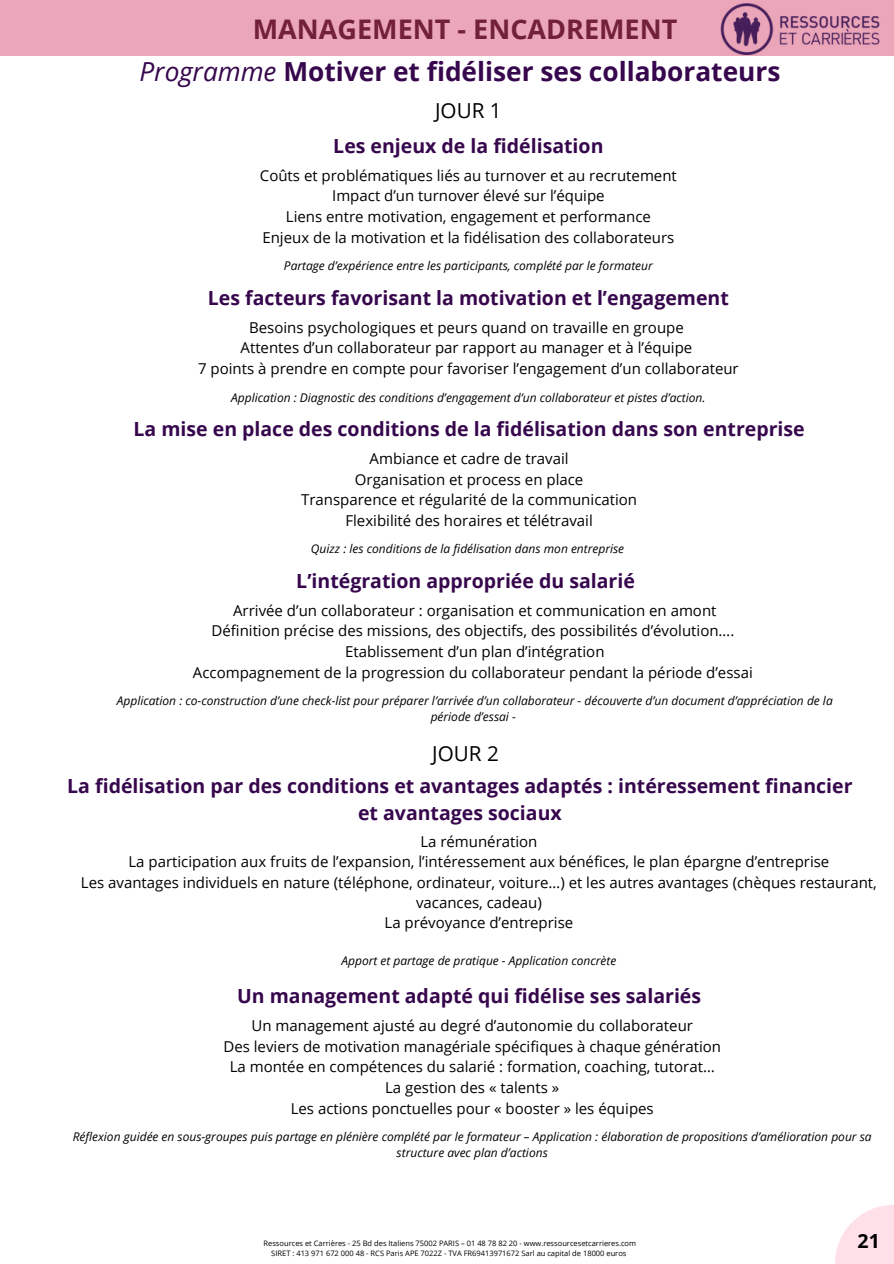
<style>
.page{position:relative;width:894px;height:1264px;background:#fff}
.page>*{position:absolute;margin:0;border:0;box-sizing:border-box;transform-origin:0 0}
.t1{font:700 27px "Open Sans";color:#722138}
.t2{font:700 26.25px "Open Sans";color:#37074d}
.t3{font:20.7px "Open Sans";color:#000}
.t4{font:700 19.5px/27px "Open Sans";color:#37074d;text-align:center}
.t5{font:700 19.5px "Open Sans";color:#000}
.t6{font:15px/20.5px "Open Sans";color:#000;text-align:center}
.t7{font:italic 12px/16.2px "Open Sans";color:#000;text-align:center}
.t8{font:7.5px/10.1px "Open Sans";color:#000;text-align:center}
.s1{font-weight:400;font-style:italic}
</style>
<div class="page">
<div style="left:0;top:0;width:893px;height:55px;background:#eba6b9"></div>
<img style="left:720px;top:3px;width:160px;height:52px">
<svg style="left:835px;top:1205px;width:58px;height:58px;fill:#ffdfe8"></svg>
<h1 class="t1" style="left:253px;top:10px;width:426px">MANAGEMENT - ENCADREMENT</h1>
<h2 class="t2" style="left:139px;top:53px;width:642px"><span class="s1">Programme</span> Motiver et fidéliser ses collaborateurs</h2>
<h3 class="t3" style="left:435px;top:96px;width:68px">JOUR 1</h3>
<h3 class="t4" style="left:333px;top:132px;width:271px">Les enjeux de la fidélisation</h3>
<p class="t6" style="left:260px;top:165px;width:418px">Coûts et problématiques liés au turnover et au recrutement Impact d’un turnover élevé sur l’équipe<br>Liens entre motivation, engagement et performance<br>Enjeux de la motivation et la fidélisation des collaborateurs</p>
<p class="t7" style="left:284px;top:257px;width:370px">Partage d’expérience entre les participants, complété par le formateur</p>
<h3 class="t4" style="left:208px;top:284px;width:522px">Les facteurs favorisant la motivation et l’engagement</h3>
<p class="t6" style="left:198px;top:317px;width:542px">Besoins psychologiques et peurs quand on travaille en groupe<br>Attentes d’un collaborateur par rapport au manager et à l’équipe<br>7 points à prendre en compte pour favoriser l’engagement d’un collaborateur</p>
<p class="t7" style="left:231px;top:389px;width:475px">Application : Diagnostic des conditions d’engagement d’un collaborateur et pistes d’action.</p>
<h3 class="t4" style="left:133px;top:415px;width:672px">La mise en place des conditions de la fidélisation dans son entreprise</h3>
<p class="t6" style="left:301px;top:448px;width:337px">Ambiance et cadre de travail<br>Organisation et process en place<br>Transparence et régularité de la communication Flexibilité des horaires et télétravail</p>
<p class="t7" style="left:311px;top:540px;width:315px">Quizz : les conditions de la fidélisation dans mon entreprise</p>
<h3 class="t4" style="left:296px;top:566px;width:340px">L’intégration appropriée du salarié</h3>
<p class="t6" style="left:193px;top:599px;width:561px">Arrivée d’un collaborateur : organisation et communication en amont<br>Définition précise des missions, des objectifs, des possibilités d’évolution….<br>Etablissement d’un plan d’intégration<br>Accompagnement de la progression du collaborateur pendant la période d’essai</p>
<p class="t7" style="left:117px;top:692px;width:717px">Application : co-construction d’une check-list pour préparer l’arrivée d’un collaborateur - découverte d’un document d’appréciation de la période d’essai -</p>
<h3 class="t3" style="left:432px;top:739px;width:68px">JOUR 2</h3>
<h3 class="t4" style="left:67px;top:772px;width:786px">La fidélisation par des conditions et avantages adaptés : intéressement financier et avantages sociaux</h3>
<p class="t6" style="left:81px;top:831px;width:797px;line-height:20px">La rémunération<br>La participation aux fruits de l’expansion, l’intéressement aux bénéfices, le plan épargne d’entreprise<br>Les avantages individuels en nature (téléphone, ordinateur, voiture…) et les autres avantages (chèques restaurant, vacances, cadeau)<br>La prévoyance d’entreprise</p>
<p class="t7" style="left:341px;top:951px;width:276px">Apport et partage de pratique - Application concrète</p>
<h3 class="t4" style="left:237px;top:982px;width:465px">Un management adapté qui fidélise ses salariés</h3>
<p class="t6" style="left:223px;top:1014px;width:499px">Un management ajusté au degré d’autonomie du collaborateur<br>Des leviers de motivation managériale spécifiques à chaque génération La montée en compétences du salarié : formation, coaching, tutorat… La gestion des « talents »<br>Les actions ponctuelles pour « booster » les équipes</p>
<p class="t7" style="left:73px;top:1128px;width:800px">Réflexion guidée en sous-groupes puis partage en plénière complété par le formateur – Application : élaboration de propositions d’amélioration pour sa structure avec plan d’actions</p>
<p class="t8" style="left:263px;top:1238px;width:374px">Ressources et Carrières - 25 Bd des Italiens 75002 PARIS – 01 48 78 82 20 - www.ressourcesetcarrieres.com<br>SIRET : 413 971 672 000 48 - RCS Paris APE 7022Z - TVA FR69413971672 Sarl au capital de 18000 euros</p>
<h3 class="t5" style="left:857px;top:1226px;width:24px">21</h3>
</div>
